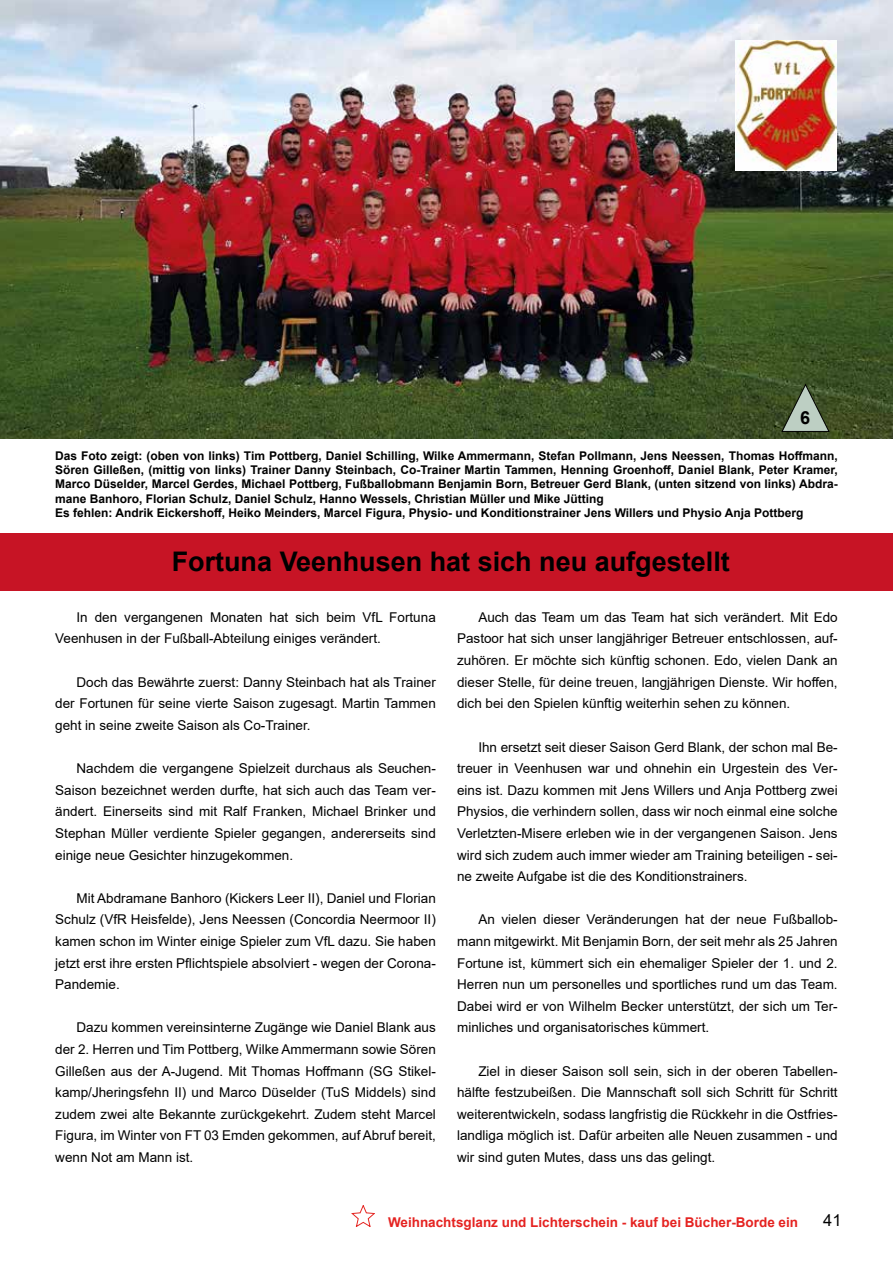
<style>
.page{position:relative;width:893px;height:1263px;background:#fff}
.page>*{position:absolute;margin:0;border:0;box-sizing:border-box;transform-origin:0 0}
.t1{font:700 27px "Arial";color:#000}
.t2{font:700 18px "Arial";color:#000}
.t3{font:16.5px "Arial";color:#000}
.t4{font:13.5px/21.6px "Arial";color:#000;text-align:justify}
.t5{font:700 13.5px "Arial";color:#e52321}
.t6{font:700 12px/14.4px "Arial";color:#000}
</style>
<div class="page">
<img style="left:0;top:0;width:893px;height:439px">
<div style="left:0;top:534px;width:893px;height:57px;background:#c71425"></div>
<svg style="left:781px;top:384px;width:48px;height:48px;background:#728369"></svg>
<img style="left:736px;top:41px;width:101px;height:130px">
<svg style="left:352px;top:1205px;width:23px;height:22px"></svg>
<h2 class="t2" style="left:800px;top:405px;width:12px">6</h2>
<p class="t6" style="left:55px;top:448px;width:784px">Das Foto zeigt: (oben von links) Tim Pottberg, Daniel Schilling, Wilke Ammermann, Stefan Pollmann, Jens Neessen, Thomas Hoffmann, Sören Gilleßen, (mittig von links) Trainer Danny Steinbach, Co-Trainer Martin Tammen, Henning Groenhoff, Daniel Blank, Peter Kramer, Marco Düselder, Marcel Gerdes, Michael Pottberg, Fußballobmann Benjamin Born, Betreuer Gerd Blank, (unten sitzend von links) Abdra&shy;mane Banhoro, Florian Schulz, Daniel Schulz, Hanno Wessels, Christian Müller und Mike Jütting<br>Es fehlen: Andrik Eickershoff, Heiko Meinders, Marcel Figura, Physio- und Konditionstrainer Jens Willers und Physio Anja Pottberg</p>
<h1 class="t1" style="left:172px;top:542px;width:560px">Fortuna Veenhusen hat sich neu aufgestellt</h1>
<p class="t4" style="left:55px;top:606px;width:382px;text-indent:21px">In den vergangenen Monaten hat sich beim VfL Fortuna<br>Veenhusen in der Fußball-Abteilung einiges verändert.</p>
<p class="t4" style="left:55px;top:671px;width:382px;text-indent:21px">Doch das Bewährte zuerst: Danny Steinbach hat als Trainer der Fortunen für seine vierte Saison zugesagt. Martin Tammen geht in seine zweite Saison als Co-Trainer.</p>
<p class="t4" style="left:55px;top:757px;width:382px;text-indent:21px">Nachdem die vergangene Spielzeit durchaus als Seuchen-Saison bezeichnet werden durfte, hat sich auch das Team ver&shy;ändert. Einerseits sind mit Ralf Franken, Michael Brinker und Stephan Müller verdiente Spieler gegangen, andererseits sind einige neue Gesichter hinzugekommen.</p>
<p class="t4" style="left:55px;top:887px;width:382px;text-indent:21px">Mit Abdramane Banhoro (Kickers Leer II), Daniel und Florian Schulz (VfR Heisfelde), Jens Neessen (Concordia Neermoor II) kamen schon im Winter einige Spieler zum VfL dazu. Sie haben jetzt erst ihre ersten Pflichtspiele absolviert - wegen der Corona-Pandemie.</p>
<p class="t4" style="left:55px;top:1017px;width:382px;text-indent:21px">Dazu kommen vereinsinterne Zugänge wie Daniel Blank aus der 2. Herren und Tim Pottberg, Wilke Ammermann sowie Sören Gilleßen aus der A-Jugend. Mit Thomas Hoffmann (SG Stikel&shy;kamp/Jheringsfehn II) und Marco Düselder (TuS Middels) sind zudem zwei alte Bekannte zurückgekehrt. Zudem steht Marcel Figura, im Winter von FT 03 Emden gekommen, auf Abruf bereit, wenn Not am Mann ist.</p>
<p class="t4" style="left:457px;top:606px;width:382px;text-indent:21px">Auch das Team um das Team hat sich verändert. Mit Edo Pastoor hat sich unser langjähriger Betreuer entschlossen, auf&shy;zuhören. Er möchte sich künftig schonen. Edo, vielen Dank an dieser Stelle, für deine treuen, langjährigen Dienste. Wir hoffen, dich bei den Spielen künftig weiterhin sehen zu können.</p>
<p class="t4" style="left:457px;top:736px;width:382px;text-indent:21px">Ihn ersetzt seit dieser Saison Gerd Blank, der schon mal Be&shy;treuer in Veenhusen war und ohnehin ein Urgestein des Ver&shy;eins ist. Dazu kommen mit Jens Willers und Anja Pottberg zwei Physios, die verhindern sollen, dass wir noch einmal eine solche Verletzten-Misere erleben wie in der vergangenen Saison. Jens wird sich zudem auch immer wieder am Training beteiligen - sei&shy;ne zweite Aufgabe ist die des Konditionstrainers.</p>
<p class="t4" style="left:457px;top:909px;width:382px;text-indent:21px">An vielen dieser Veränderungen hat der neue Fußballob&shy;mann mitgewirkt. Mit Benjamin Born, der seit mehr als 25 Jahren Fortune ist, kümmert sich ein ehemaliger Spieler der 1. und 2.<br>Herren nun um personelles und sportliches rund um das Team.<br>Dabei wird er von Wilhelm Becker unterstützt, der sich um Ter&shy;minliches und organisatorisches kümmert.</p>
<p class="t4" style="left:457px;top:1060px;width:382px;text-indent:21px">Ziel in dieser Saison soll sein, sich in der oberen Tabellen&shy;hälfte festzubeißen. Die Mannschaft soll sich Schritt für Schritt weiterentwickeln, sodass langfristig die Rückkehr in die Ostfries&shy;landliga möglich ist. Dafür arbeiten alle Neuen zusammen - und wir sind guten Mutes, dass uns das gelingt.</p>
<p class="t5" style="left:388px;top:1212px;width:412px">Weihnachtsglanz und Lichterschein - kauf bei Bücher-Borde ein</p>
<p class="t3" style="left:823px;top:1209px;width:20px">41</p>
</div>
